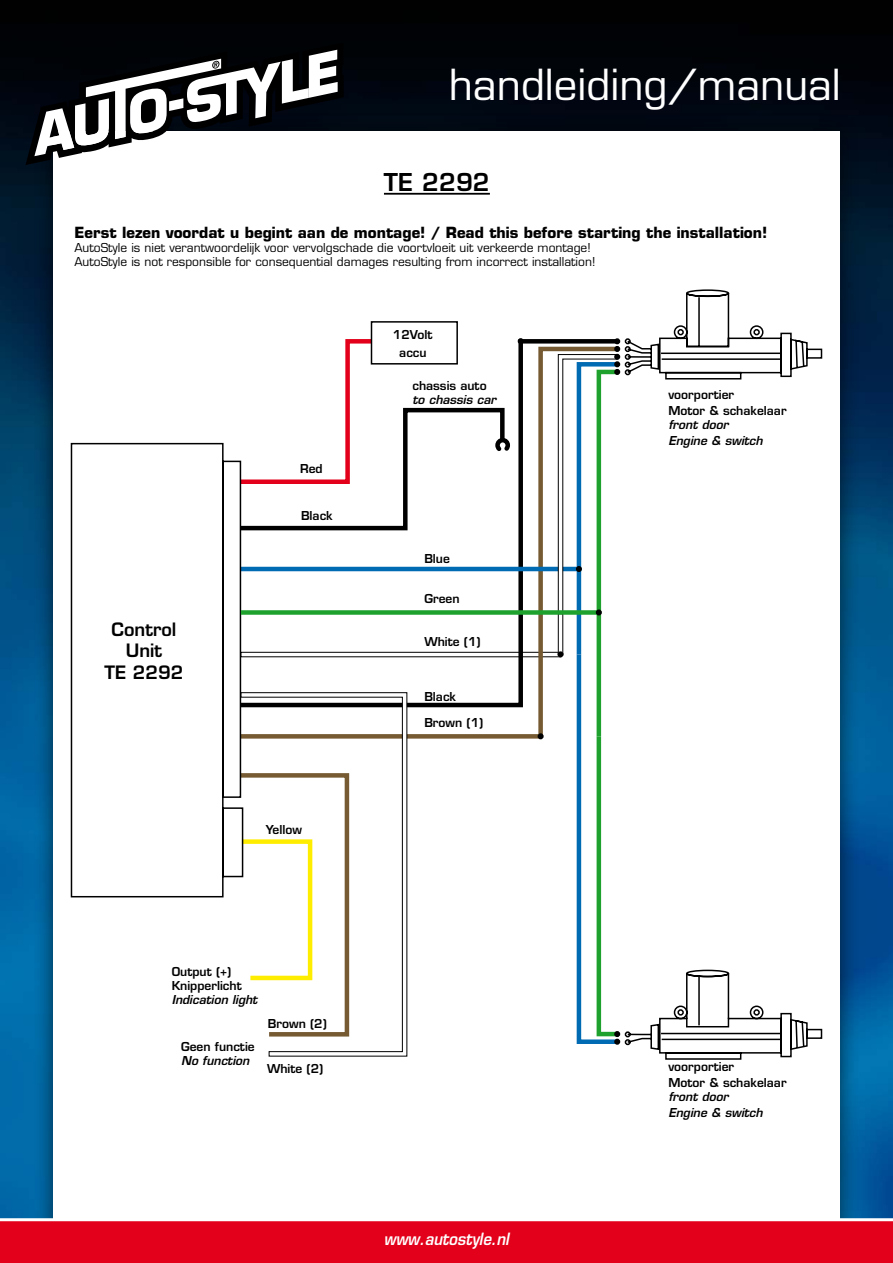
<style>
.page{position:relative;width:893px;height:1263px;background:#fff}
.page>*{position:absolute;margin:0;border:0;box-sizing:border-box;transform-origin:0 0}
.t1{font:41.7px "Eurostile";color:#fff}
.t2{font:600 24px "Eurostile";color:#000}
.t3{font:600 18px/21.6px "Eurostile";color:#000;text-align:center}
.t4{font:italic 600 16.5px "Eurostile";color:#fff;scale:.9 1}
.t5{font:700 15px "Eurostile";color:#000}
.t6{font:600 12px/16.2px "Eurostile";color:#000}
.t7{font:12px/14.4px "Eurostile";color:#000}
.t8{font:italic 600 12px/16.2px "Eurostile";color:#000}
</style>
<div class="page">
<img style="left:0;top:0;width:893px;height:1218px">
<div style="left:33px;top:111px;width:826px;height:1139px;background:#000;opacity:.61"></div>
<div style="left:53px;top:132px;width:787px;height:1099px;background:#fff"></div>
<svg style="left:26px;top:43px;width:318px;height:122px"></svg>
<div style="left:0;top:1220px;width:893px;height:43px;background:#e2001a"></div>
<hr style="left:0;top:1218px;width:893px;height:3px;background:#fff">
<hr style="left:384px;top:193px;width:106px;height:2px;background:#000">
<div style="left:371px;top:321px;width:87px;height:44px;border:2px solid #000"></div>
<svg style="left:624px;top:289px;width:198px;height:771px"></svg>
<svg style="left:268px;top:1046px;width:139px;height:10px"></svg>
<svg style="left:71px;top:442px;width:165px;height:456px"></svg>
<svg style="left:236px;top:337px;width:385px;height:709px"></svg>
<h1 class="t1" style="left:449px;top:59px;width:394px">handleiding/manual</h1>
<h2 class="t2" style="left:384px;top:167px;width:107px">TE 2292</h2>
<p class="t5" style="left:74px;top:223px;width:694px">Eerst lezen voordat u begint aan de montage! / Read this before starting the installation!</p>
<p class="t7" style="left:74px;top:240px;width:522px">AutoStyle is niet verantwoordelijk voor vervolgschade die voortvloeit uit verkeerde montage!<br>AutoStyle is not responsible for consequential damages resulting from incorrect installation!</p>
<p class="t6" style="left:393px;top:325px;width:41px;line-height:17.7px;text-align:center">12Volt accu</p>
<h3 class="t3" style="left:105px;top:618px;width:80px">Control<br>Unit<br>TE 2292</h3>
<p class="t6" style="left:300px;top:460px;width:24px">Red</p>
<p class="t6" style="left:301px;top:508px;width:33px">Black</p>
<p class="t6" style="left:266px;top:821px;width:38px">Yellow</p>
<p class="t6" style="left:412px;top:377px;width:76px">chassis auto</p>
<p class="t8" style="left:412px;top:391px;width:85px">to chassis car</p>
<p class="t6" style="left:668px;top:386px;width:120px">voorportier<br>Motor &amp; schakelaar</p>
<p class="t8" style="left:668px;top:416px;width:96px">front door<br>Engine &amp; switch</p>
<p class="t6" style="left:424px;top:550px;width:27px">Blue</p>
<p class="t6" style="left:424px;top:590px;width:37px">Green</p>
<p class="t6" style="left:424px;top:633px;width:58px">White (1)</p>
<p class="t6" style="left:424px;top:688px;width:33px">Black</p>
<p class="t6" style="left:424px;top:714px;width:60px">Brown (1)</p>
<p class="t6" style="left:172px;top:964px;width:72px;line-height:14.4px">Output (+)<br>Knipperlicht</p>
<p class="t8" style="left:172px;top:992px;width:87px">Indication light</p>
<p class="t6" style="left:181px;top:1038px;width:75px">Geen functie</p>
<p class="t8" style="left:181px;top:1052px;width:70px">No function</p>
<p class="t6" style="left:268px;top:1015px;width:60px">Brown (2)</p>
<p class="t6" style="left:267px;top:1060px;width:58px">White (2)</p>
<h3 class="t4" style="left:384px;top:1229px;width:140px">www.autostyle.nl</h3>
<p class="t6" style="left:668px;top:1058px;width:120px">voorportier<br>Motor &amp; schakelaar</p>
<p class="t8" style="left:668px;top:1089px;width:96px">front door<br>Engine &amp; switch</p>
</div>
